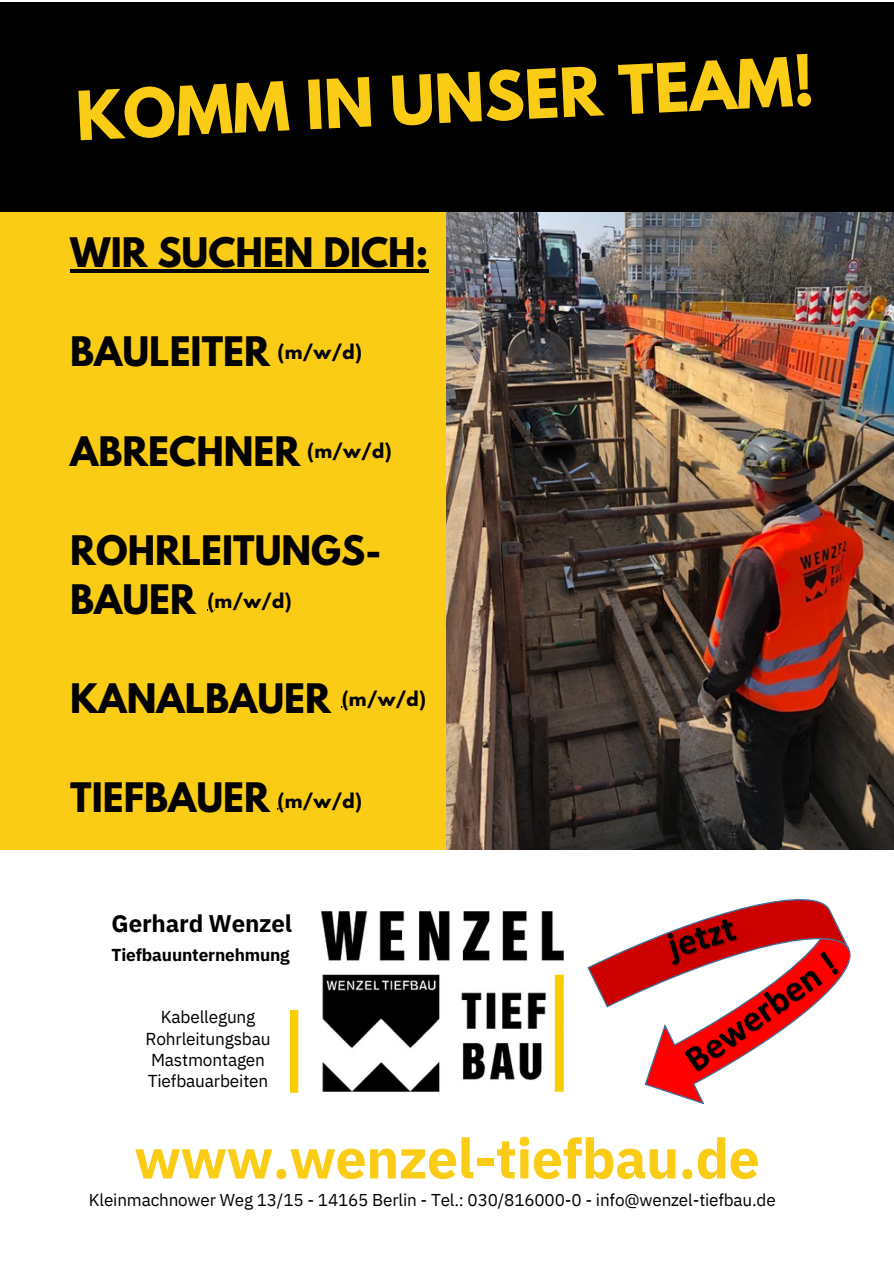
<style>
.page{position:relative;width:894px;height:1264px;background:#fff}
.page>*{position:absolute;margin:0;border:0;box-sizing:border-box;transform-origin:0 0}
.t1{font:700 60px "League Spartan";color:#facc15}
.t2{font:700 55.5px "IBM Plex Sans";letter-spacing:-.01em;color:#facc15}
.t3{font:700 36px/49.5px "League Spartan";color:#010101}
.t4{font:700 24px "IBM Plex Sans";letter-spacing:-.01em;color:#000}
.t5{font:700 18px "League Spartan";color:#010101}
.t6{font:17.25px/21.3px "IBM Plex Sans";letter-spacing:-.01em;color:#000;text-align:center}
.t7{font:700 17.25px "IBM Plex Sans";letter-spacing:-.01em;color:#000}
.t8{font:17.1px "IBM Plex Sans";letter-spacing:-.01em;color:#000}
</style>
<div class="page">
<div style="left:0;top:212px;width:891px;height:638px;background:#facc15"></div>
<img style="left:321px;top:911px;width:242px;height:180px">
<svg style="left:588px;top:899px;width:263px;height:204px"></svg>
<img style="left:290px;top:1010px;width:8px;height:82px">
<img style="left:446px;top:212px;width:447px;height:637px">
<hr style="left:70px;top:270px;width:358px;height:3px;background:#010101">
<div style="left:0;top:2px;width:893px;height:210px;background:#010101"></div>
<h1 class="t1" style="left:74px;top:88px;width:740px;rotate:-3deg">KOMM IN UNSER TEAM!</h1>
<h3 class="t3" style="left:70px;top:233px;width:359px">WIR SUCHEN DICH:</h3>
<h3 class="t3" style="left:70px;top:332px;width:201px">BAULEITER</h3>
<p class="t5" style="left:277px;top:343px;width:86px">(m/w/d)</p>
<h3 class="t3" style="left:70px;top:431px;width:231px">ABRECHNER</h3>
<p class="t5" style="left:307px;top:442px;width:86px">(m/w/d)</p>
<h3 class="t3" style="left:70px;top:530px;width:312px">ROHRLEITUNGS-<br>BAUER</h3>
<p class="t5" style="left:207px;top:591px;width:86px">(m/w/d)</p>
<h3 class="t3" style="left:70px;top:678px;width:262px">KANALBAUER</h3>
<p class="t5" style="left:341px;top:689px;width:86px">(m/w/d)</p>
<h3 class="t3" style="left:70px;top:777px;width:201px">TIEFBAUER</h3>
<p class="t5" style="left:277px;top:791px;width:86px">(m/w/d)</p>
<h3 class="t4" style="left:112px;top:907px;width:182px">Gerhard Wenzel</h3>
<p class="t7" style="left:112px;top:943px;width:180px">Tiefbauunternehmung</p>
<p class="t6" style="left:145px;top:1006px;width:127px">Kabellegung<br>Rohrleitungsbau<br>Mastmontagen<br>Tiefbauarbeiten</p>
<h2 class="t2" style="left:134px;top:1121px;width:627px">www.wenzel-tiefbau.de</h2>
<p class="t8" style="left:89px;top:1188px;width:688px">Kleinmachnower Weg 13/15 - 14165 Berlin - Tel.: 030/816000-0 - info@wenzel-tiefbau.de</p>
</div>
